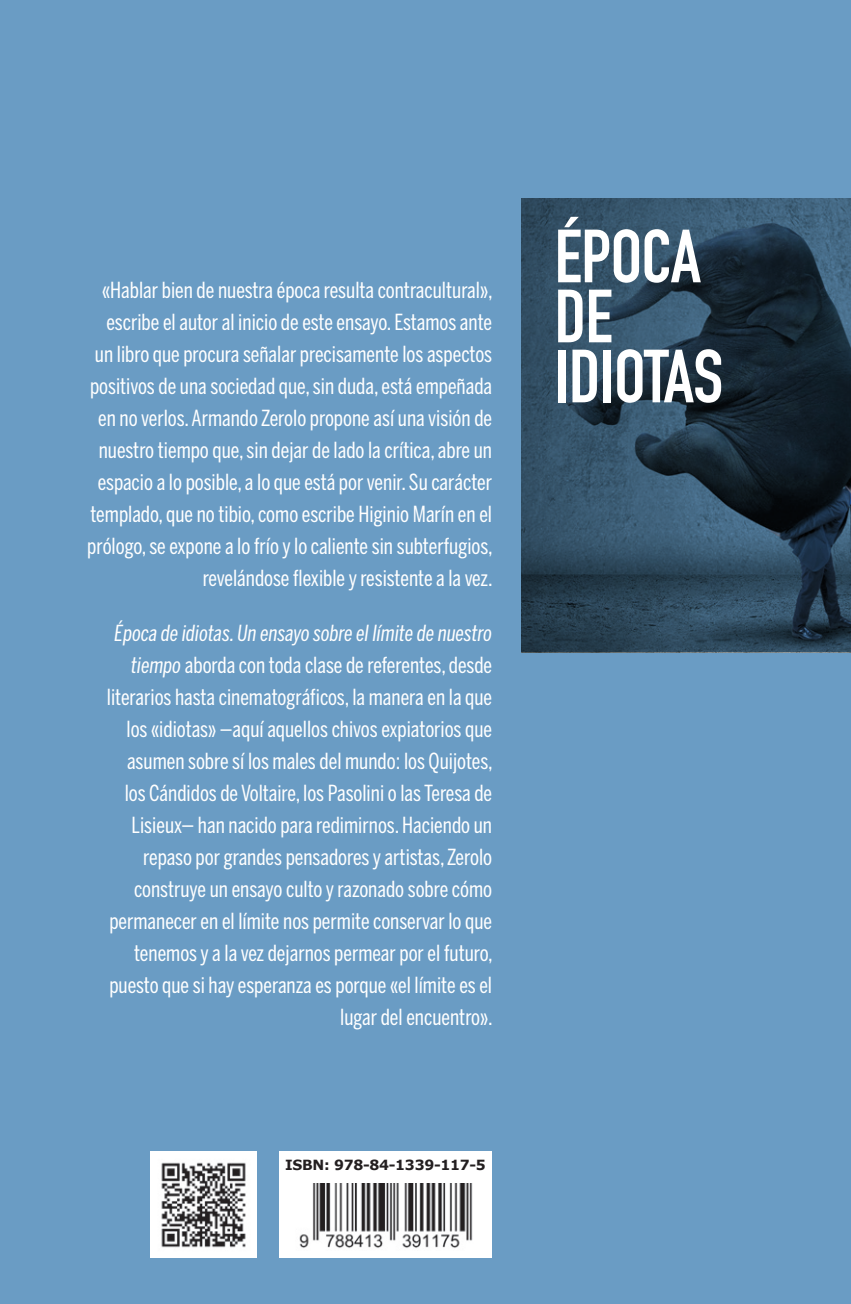
<style>
.page{position:relative;width:851px;height:1304px;background:#fff}
.page>*{position:absolute;margin:0;border:0;box-sizing:border-box;transform-origin:0 0}
.t1{font:700 74px/60px "DIN Condensed";letter-spacing:-.01em;color:#fff}
.t2{font:22px/32px "Benton Sans Comp";color:#fff;text-align:right}
.t3{font:700 14px "Verdana";letter-spacing:-.02em;color:#231f20}
.s1{font-style:italic}
</style>
<div class="page">
<div style="left:0;top:0;width:850px;height:1304px;background:#6a9cc4"></div>
<svg style="left:522px;top:198px;width:328px;height:454px;background:#294153"></svg>
<div style="left:279px;top:1151px;width:213px;height:106px;background:#fff"></div>
<img style="left:299px;top:1184px;width:174px;height:64px">
<img style="left:150px;top:1151px;width:107px;height:106px">
<p class="t2" style="left:87px;top:274px;width:407px">«Hablar bien de nuestra época resulta contracultural», escribe el autor al inicio de este ensayo. Estamos ante un libro que procura señalar precisamente los aspectos positivos de una sociedad que, sin duda, está empeñada en no verlos. Armando Zerolo propone así una visión de nuestro tiempo que, sin dejar de lado la crítica, abre un espacio a lo posible, a lo que está por venir. Su carácter templado, que no tibio, como escribe Higinio Marín en el prólogo, se expone a lo frío y lo caliente sin subterfugios, revelándose flexible y resistente a la vez.</p>
<p class="t2" style="left:107px;top:617px;width:387px"><span class="s1">Época de idiotas. Un ensayo sobre el límite de nuestro tiempo</span> aborda con toda clase de referentes, desde literarios hasta cinematográficos, la manera en la que los «idiotas» —aquí aquellos chivos expiatorios que asumen sobre sí los males del mundo: los Quijotes, los Cándidos de Voltaire, los Pasolini o las Teresa de Lisieux— han nacido para redimirnos. Haciendo un repaso por grandes pensadores y artistas, Zerolo construye un ensayo culto y razonado sobre cómo permanecer en el límite nos permite conservar lo que tenemos y a la vez dejarnos permear por el futuro, puesto que si hay esperanza es porque «el límite es el lugar del encuentro».</p>
<p class="t3" style="left:285px;top:1156px;width:202px">ISBN: 978-84-1339-117-5</p>
<p class="t1" style="left:554px;top:226px;width:170px">ÉPOCA<br>DE<br>IDIOTAS</p>
</div>
